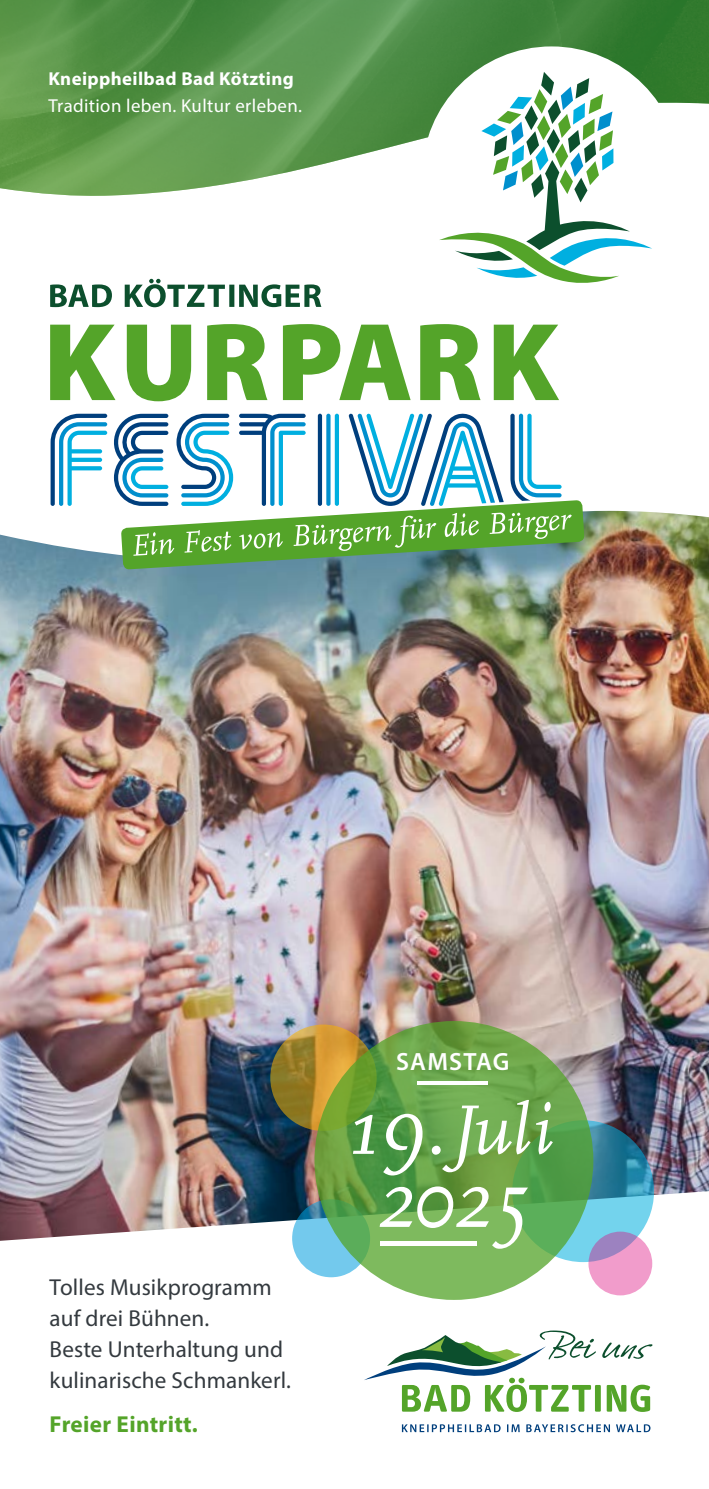
<style>
.page{position:relative;width:709px;height:1489px;background:#fff}
.page>*{position:absolute;margin:0;border:0;box-sizing:border-box;transform-origin:0 0}
.t1{font:italic 85.25px "FF Scala";color:#fff}
.t2{font:italic 73px "FF Scala";color:#fff}
.t3{font:600 25px "Myriad Pro";letter-spacing:.05em;color:#fff}
.t4{font:23px/31.2px "Myriad Pro";letter-spacing:.005em;color:#343a3f}
.t5{font:700 23px "Myriad Pro";letter-spacing:.015em;color:#54a429}
.t6{font:18.75px "Myriad Pro";letter-spacing:.02em;color:#fff}
.t7{font:700 18.75px "Myriad Pro";letter-spacing:.02em;color:#fff}
.s1{font-size:84.5px}
.s2{font-size:76.25px}
</style>
<div class="page">
<img style="left:0;top:488px;width:709px;height:752px">
<img style="left:0;top:511px;width:709px;height:67px">
<svg style="left:270px;top:1024px;width:106px;height:106px;background:#b28b2f"></svg>
<svg style="left:512px;top:1120px;width:142px;height:141px;background:#4ca5c1"></svg>
<svg style="left:292px;top:1199px;width:78px;height:78px;background:#6bc0e3"></svg>
<svg style="left:588px;top:1231px;width:64px;height:64px;background:#d996c8"></svg>
<svg style="left:314px;top:1020px;width:279px;height:279px;background:#68a64c"></svg>
<div style="left:380px;top:1240px;width:97px;height:5px;background:#fff"></div>
<hr style="left:417px;top:1081px;width:71px;height:4px;background:#fff">
<img style="left:0;top:0;width:709px;height:196px">
<div style="left:422px;top:46px;width:259px;height:259px;background:#fff;border-radius:50%"></div>
<svg style="left:439px;top:72px;width:213px;height:211px"></svg>
<svg style="left:402px;top:1424px;width:248px;height:7px"></svg>
<div style="left:595px;top:1384px;width:6px;height:27px;background:#54a429"></div>
<svg style="left:606px;top:1384px;width:44px;height:27px"></svg>
<svg style="left:602px;top:1342px;width:50px;height:17px"></svg>
<svg style="left:364px;top:1330px;width:232px;height:81px"></svg>
<svg style="left:50px;top:324px;width:509px;height:77px"></svg>
<svg style="left:50px;top:279px;width:271px;height:28px"></svg>
<svg style="left:51px;top:413px;width:533px;height:156px"></svg>
<p class="t7" style="left:48px;top:66px;width:247px">Kneippheilbad Bad Kötzting</p>
<p class="t6" style="left:48px;top:95px;width:255px">Tradition leben. Kultur erleben.</p>
<p class="t4" style="left:50px;top:1270px;width:243px">Tolles Musikprogramm auf drei Bühnen.<br>Beste Unterhaltung und kulinarische Schmankerl.</p>
<p class="t5" style="left:50px;top:1409px;width:150px">Freier Eintritt.</p>
<p class="t3" style="left:396px;top:1045px;width:115px">SAMSTAG</p>
<h2 class="t2" style="left:347px;top:1092px;width:207px"><span class="s1">19</span><span class="s2">.</span>Juli</h2>
<h1 class="t1" style="left:377px;top:1154px;width:151px">2025</h1>
</div>
